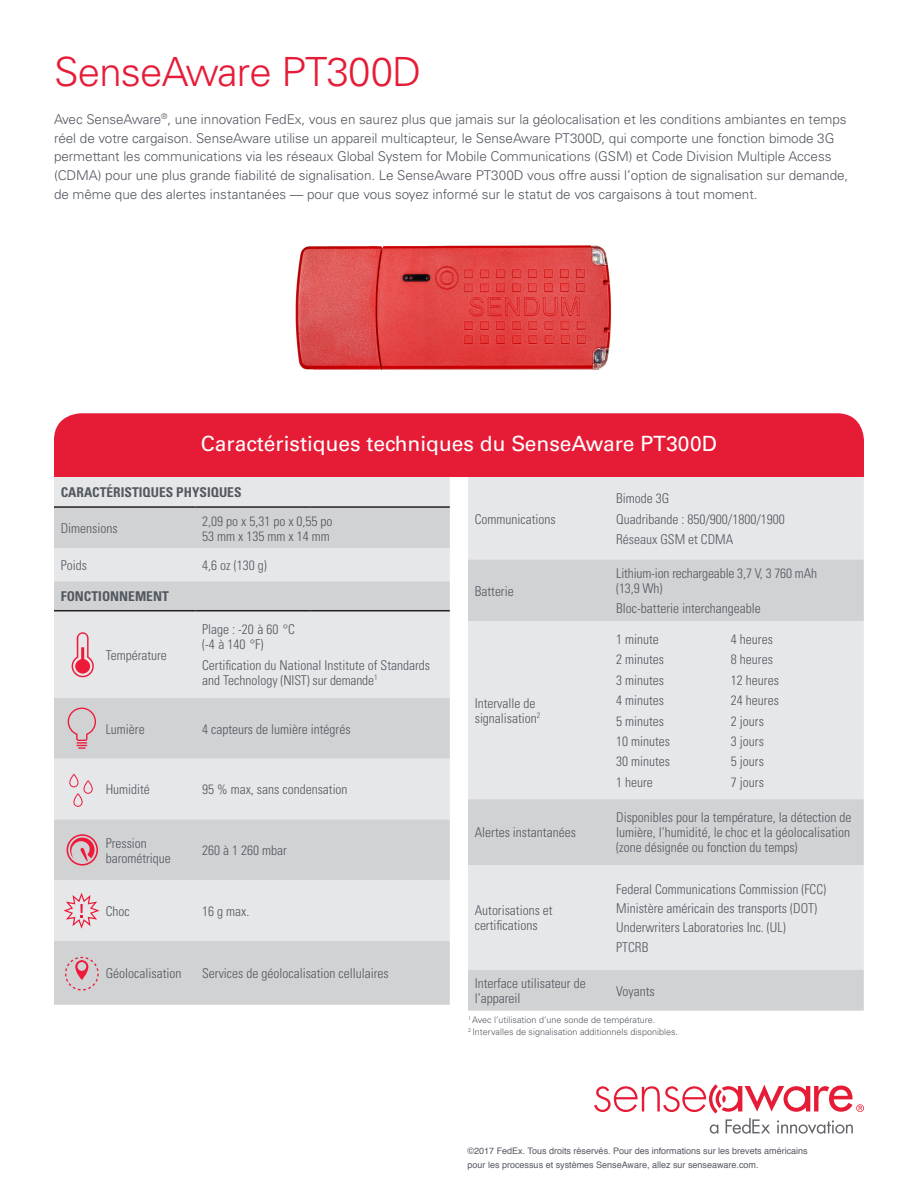
<style>
.page{position:relative;width:918px;height:1188px;background:#fff}
.page>*{position:absolute;margin:0;border:0;box-sizing:border-box;transform-origin:0 0}
.t1{font:300 40.2px "Univers";letter-spacing:-.02em;color:#e61c37}
.Paragraph_Style_1{font:21px "Univers";color:#fff}
.Paragraph_Style_1-2{font:300 condensed 13.5px/15px "Univers";color:#535860}
.Paragraph_Style_1-3{font:300 13.5px/18.8px "Univers";letter-spacing:-.005em;color:#535860}
.t2{font:700 condensed 13.5px "Univers";color:#535860}
.Paragraph_Style_1-4{font:9px/13.5px "Helvetica";color:#535860}
.Paragraph_Style_1-5{font:300 9px "Univers";color:#535860}
.s1{font-stretch:normal}
</style>
<div class="page">
<svg style="left:594px;top:1084px;width:270px;height:50px"></svg>
<div style="left:54px;top:413px;width:810px;height:64px;background:#e61c37"></div>
<div style="left:54px;top:477px;width:396px;height:29px;background:#e6e7e9"></div>
<svg style="left:54px;top:508px;width:396px;height:497px;background:#dbdcde"></svg>
<hr style="left:54px;top:506px;width:141px;height:2px;background:#231f20">
<hr style="left:195px;top:506px;width:115px;height:2px;background:#231f20">
<hr style="left:310px;top:506px;width:140px;height:2px;background:#231f20">
<hr style="left:54px;top:610px;width:141px;height:1px;background:#231f20">
<hr style="left:195px;top:610px;width:115px;height:1px;background:#231f20">
<hr style="left:310px;top:610px;width:140px;height:1px;background:#231f20">
<svg style="left:66px;top:957px;width:33px;height:33px"></svg>
<svg style="left:68px;top:708px;width:28px;height:41px"></svg>
<svg style="left:69px;top:774px;width:24px;height:33px"></svg>
<svg style="left:67px;top:834px;width:31px;height:32px"></svg>
<svg style="left:65px;top:893px;width:35px;height:36px"></svg>
<img style="left:295px;top:245px;width:317px;height:125px">
<div style="left:468px;top:477px;width:396px;height:82px;background:#e6e7e9"></div>
<svg style="left:468px;top:559px;width:396px;height:452px;background:#dedfe1"></svg>
<svg style="left:72px;top:632px;width:22px;height:45px"></svg>
<p class="t1" style="left:54px;top:47px;width:369px">SenseAware PT300D</p>
<p class="Paragraph_Style_1-3" style="left:54px;top:110px;width:796px">Avec SenseAware<sup>®</sup>, une innovation FedEx, vous en saurez plus que jamais sur la géolocalisation et les conditions ambiantes en temps réel de votre cargaison. SenseAware utilise un appareil multicapteur, le SenseAware PT300D, qui comporte une fonction bimode 3G permettant les communications via les réseaux Global System for Mobile Communications (GSM) et Code Division Multiple Access (CDMA) pour une plus grande fiabilité de signalisation. Le SenseAware PT300D vous offre aussi l’option de signalisation sur demande, de même que des alertes instantanées — pour que vous soyez informé sur le statut de vos cargaisons à tout moment.</p>
<p class="Paragraph_Style_1" style="left:201px;top:431px;width:518px">Caractéristiques techniques du SenseAware PT300D</p>
<p class="t2" style="left:61px;top:484px;width:182px">CARACTÉRISTIQUES PHYSIQUES</p>
<p class="Paragraph_Style_1-2" style="left:61px;top:521px;width:58px">Dimensions</p>
<p class="Paragraph_Style_1-2" style="left:202px;top:513px;width:132px">2,09 po x 5,31 po x 0,55 po<br>53 mm x 135 mm x 14 mm</p>
<p class="Paragraph_Style_1-2" style="left:61px;top:558px;width:28px">Poids</p>
<p class="Paragraph_Style_1-2" style="left:202px;top:558px;width:66px">4,6 oz (130 g)</p>
<p class="t2" style="left:61px;top:588px;width:110px">FONCTIONNEMENT</p>
<p class="Paragraph_Style_1-2" style="left:106px;top:647px;width:63px">Température</p>
<p class="Paragraph_Style_1-2" style="left:202px;top:622px;width:94px">Plage : -20 à 60 <span class="s1">°</span>C (-4 à 140 <span class="s1">°</span>F)</p>
<p class="Paragraph_Style_1-2" style="left:202px;top:658px;width:229px">Certification du National Institute of Standards and Technology (NIST) sur demande<sup>1</sup></p>
<p class="Paragraph_Style_1-2" style="left:106px;top:721px;width:40px">Lumière</p>
<p class="Paragraph_Style_1-2" style="left:202px;top:721px;width:150px">4 capteurs de lumière intégrés</p>
<p class="Paragraph_Style_1-2" style="left:106px;top:782px;width:46px">Humidité</p>
<p class="Paragraph_Style_1-2" style="left:202px;top:782px;width:147px">95 % max, sans condensation</p>
<p class="Paragraph_Style_1-2" style="left:106px;top:835px;width:67px">Pression barométrique</p>
<p class="Paragraph_Style_1-2" style="left:202px;top:843px;width:86px">260 à 1 260 mbar</p>
<p class="Paragraph_Style_1-2" style="left:106px;top:904px;width:25px">Choc</p>
<p class="Paragraph_Style_1-2" style="left:202px;top:904px;width:49px">16 g max.</p>
<p class="Paragraph_Style_1-2" style="left:106px;top:966px;width:77px">Géolocalisation</p>
<p class="Paragraph_Style_1-2" style="left:202px;top:966px;width:188px">Services de géolocalisation cellulaires</p>
<p class="Paragraph_Style_1-2" style="left:475px;top:511px;width:82px">Communications</p>
<p class="Paragraph_Style_1-2" style="left:475px;top:583px;width:40px">Batterie</p>
<p class="Paragraph_Style_1-2" style="left:475px;top:696px;width:67px">Intervalle de signalisation<sup>2</sup></p>
<p class="Paragraph_Style_1-2" style="left:475px;top:825px;width:103px">Alertes instantanées</p>
<p class="Paragraph_Style_1-2" style="left:475px;top:903px;width:79px">Autorisations et certifications</p>
<p class="Paragraph_Style_1-2" style="left:616px;top:491px;width:55px">Bimode 3G</p>
<p class="Paragraph_Style_1-2" style="left:616px;top:511px;width:170px">Quadribande : 850/900/1800/1900</p>
<p class="Paragraph_Style_1-2" style="left:616px;top:532px;width:118px">Réseaux GSM et CDMA</p>
<p class="Paragraph_Style_1-2" style="left:616px;top:566px;width:202px">Lithium-ion rechargeable 3,7 V, 3 760 mAh (13,9 Wh)</p>
<p class="Paragraph_Style_1-2" style="left:616px;top:601px;width:146px">Bloc-batterie interchangeable</p>
<p class="Paragraph_Style_1-2" style="left:616px;top:632px;width:44px">1 minute</p>
<p class="Paragraph_Style_1-2" style="left:616px;top:652px;width:49px">2 minutes</p>
<p class="Paragraph_Style_1-2" style="left:616px;top:673px;width:49px">3 minutes</p>
<p class="Paragraph_Style_1-2" style="left:616px;top:693px;width:49px">4 minutes</p>
<p class="Paragraph_Style_1-2" style="left:616px;top:713px;width:49px">5 minutes</p>
<p class="Paragraph_Style_1-2" style="left:616px;top:734px;width:55px">10 minutes</p>
<p class="Paragraph_Style_1-2" style="left:616px;top:754px;width:55px">30 minutes</p>
<p class="Paragraph_Style_1-2" style="left:616px;top:775px;width:38px">1 heure</p>
<p class="Paragraph_Style_1-2" style="left:731px;top:632px;width:43px">4 heures</p>
<p class="Paragraph_Style_1-2" style="left:731px;top:652px;width:43px">8 heures</p>
<p class="Paragraph_Style_1-2" style="left:731px;top:673px;width:49px">12 heures</p>
<p class="Paragraph_Style_1-2" style="left:731px;top:693px;width:49px">24 heures</p>
<p class="Paragraph_Style_1-2" style="left:731px;top:713px;width:34px">2 jours</p>
<p class="Paragraph_Style_1-2" style="left:731px;top:734px;width:34px">3 jours</p>
<p class="Paragraph_Style_1-2" style="left:731px;top:754px;width:34px">5 jours</p>
<p class="Paragraph_Style_1-2" style="left:731px;top:775px;width:34px">7 jours</p>
<p class="Paragraph_Style_1-2" style="left:616px;top:810px;width:237px;text-align:justify">Disponibles pour la température, la détection de lumière, l’humidité, le choc et la géolocalisation (zone désignée ou fonction du temps)</p>
<p class="Paragraph_Style_1-2" style="left:616px;top:882px;width:211px">Federal Communications Commission (FCC)</p>
<p class="Paragraph_Style_1-2" style="left:616px;top:901px;width:202px">Ministère américain des transports (DOT)</p>
<p class="Paragraph_Style_1-2" style="left:616px;top:920px;width:171px">Underwriters Laboratories Inc. (UL)</p>
<p class="Paragraph_Style_1-2" style="left:616px;top:940px;width:34px">PTCRB</p>
<p class="Paragraph_Style_1-2" style="left:475px;top:976px;width:112px">Interface utilisateur de l’appareil</p>
<p class="Paragraph_Style_1-2" style="left:616px;top:983px;width:40px">Voyants</p>
<p class="Paragraph_Style_1-5" style="left:468px;top:1014px;width:189px"><sup>1</sup> Avec l’utilisation d’une sonde de température.</p>
<p class="Paragraph_Style_1-5" style="left:468px;top:1026px;width:212px"><sup>2</sup> Intervalles de signalisation additionnels disponibles.</p>
<p class="Paragraph_Style_1-4" style="left:468px;top:1145px;width:342px">©2017 FedEx. Tous droits réservés. Pour des informations sur les brevets américains pour les processus et systèmes SenseAware, allez sur senseaware.com.</p>
</div>
